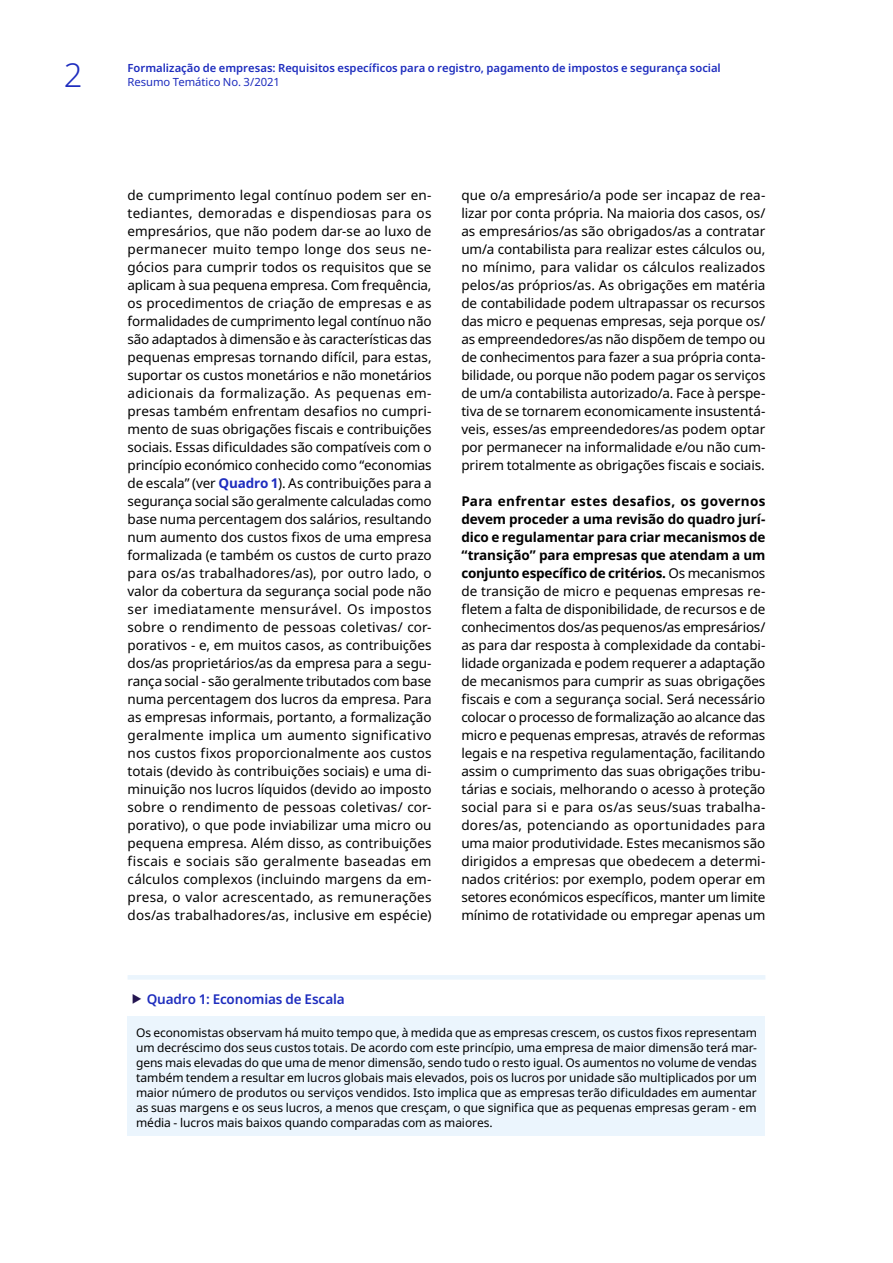
<style>
.page{position:relative;width:893px;height:1263px;background:#fff}
.page>*{position:absolute;margin:0;border:0;box-sizing:border-box;transform-origin:0 0}
.t1{font:300 33px "Noto Sans";color:#1e2dbe}
.Body_text{font:13.5px/18px "Noto Sans";letter-spacing:-.01em;color:#000;text-align:justify}
.t2{font:600 13.5px "Noto Sans";letter-spacing:-.01em;color:#1e2dbe}
.Table_text{font:12px/15px "Noto Sans";letter-spacing:-.005em;color:#000;text-align:justify}
.t3{font:600 11.25px "Noto Sans";color:#1e2dbe}
.t4{font:11.25px "Noto Sans";letter-spacing:-.005em;color:#1e2dbe}
.s1{font-weight:700;color:#1e2dbe}
.s2{font-weight:700}
</style>
<div class="page">
<div style="left:128px;top:1015px;width:637px;height:120px;background:#ebf5fd"></div>
<hr style="left:128px;top:975px;width:637px;height:4px;background:#ebf5fd">
<h1 class="t1" style="left:64px;top:52px;width:20px">2</h1>
<p class="t3" style="left:128px;top:60px;width:595px">Formalização de empresas: Requisitos específicos para o registro, pagamento de impostos e segurança social</p>
<p class="t4" style="left:128px;top:74px;width:154px">Resumo Temático No. 3/2021</p>
<p class="Body_text" style="left:128px;top:186px;width:306px">de cumprimento legal contínuo podem ser en&shy;tediantes, demoradas e dispendiosas para os empresários, que não podem dar-se ao luxo de permanecer muito tempo longe dos seus ne&shy;gócios para cumprir todos os requisitos que se aplicam à sua pequena empresa. Com frequência, os procedimentos de criação de empresas e as formalidades de cumprimento legal contínuo não são adaptados à dimensão e às características das pequenas empresas tornando difícil, para estas, suportar os custos monetários e não monetários adicionais da formalização. As pequenas em&shy;presas também enfrentam desafios no cumpri&shy;mento de suas obrigações fiscais e contribuições sociais. Essas dificuldades são compatíveis com o princípio económico conhecido como “economias de escala” (ver <span class="s1">Quadro 1</span>). As contribuições para a segurança social são geralmente calculadas como base numa percentagem dos salários, resultando num aumento dos custos fixos de uma empresa formalizada (e também os custos de curto prazo para os/as trabalhadores/as), por outro lado, o valor da cobertura da segurança social pode não ser imediatamente mensurável. Os impostos sobre o rendimento de pessoas coletivas/ cor&shy;porativos - e, em muitos casos, as contribuições dos/as proprietários/as da empresa para a segu&shy;rança social - são geralmente tributados com base numa percentagem dos lucros da empresa. Para as empresas informais, portanto, a formalização geralmente implica um aumento significativo nos custos fixos proporcionalmente aos custos totais (devido às contribuições sociais) e uma di&shy;minuição nos lucros líquidos (devido ao imposto sobre o rendimento de pessoas coletivas/ cor&shy;porativo), o que pode inviabilizar uma micro ou pequena empresa. Além disso, as contribuições fiscais e sociais são geralmente baseadas em cálculos complexos (incluindo margens da em&shy;presa, o valor acrescentado, as remunerações dos/as trabalhadores/as, inclusive em espécie)</p>
<p class="Body_text" style="left:461px;top:186px;width:306px">que o/a empresário/a pode ser incapaz de rea&shy;lizar por conta própria. Na maioria dos casos, os/ as empresários/as são obrigados/as a contratar um/a contabilista para realizar estes cálculos ou, no mínimo, para validar os cálculos realizados pelos/as próprios/as. As obrigações em matéria de contabilidade podem ultrapassar os recursos das micro e pequenas empresas, seja porque os/ as empreendedores/as não dispõem de tempo ou de conhecimentos para fazer a sua própria conta&shy;bilidade, ou porque não podem pagar os serviços de um/a contabilista autorizado/a. Face à perspe&shy;tiva de se tornarem economicamente insustentá&shy;veis, esses/as empreendedores/as podem optar por permanecer na informalidade e/ou não cum&shy;prirem totalmente as obrigações fiscais e sociais.</p>
<p class="Body_text" style="left:461px;top:492px;width:306px"><span class="s2">Para enfrentar estes desafios, os governos devem proceder a uma revisão do quadro jurí&shy;dico e regulamentar para criar mecanismos de “transição” para empresas que atendam a um conjunto específico de critérios.</span> Os mecanismos de transição de micro e pequenas empresas re&shy;fletem a falta de disponibilidade, de recursos e de conhecimentos dos/as pequenos/as empresários/ as para dar resposta à complexidade da contabi&shy;lidade organizada e podem requerer a adaptação de mecanismos para cumprir as suas obrigações fiscais e com a segurança social. Será necessário colocar o processo de formalização ao alcance das micro e pequenas empresas, através de reformas legais e na respetiva regulamentação, facilitando assim o cumprimento das suas obrigações tribu&shy;tárias e sociais, melhorando o acesso à proteção social para si e para os/as seus/suas trabalha&shy;dores/as, potenciando as oportunidades para uma maior produtividade. Estes mecanismos são dirigidos a empresas que obedecem a determi&shy;nados critérios: por exemplo, podem operar em setores económicos específicos, manter um limite mínimo de rotatividade ou empregar apenas um</p>
<p class="t2" style="left:147px;top:989px;width:200px">Quadro 1: Economias de Escala</p>
<p class="Table_text" style="left:136px;top:1025px;width:622px">Os economistas observam há muito tempo que, à medida que as empresas crescem, os custos fixos representam um decréscimo dos seus custos totais. De acordo com este princípio, uma empresa de maior dimensão terá mar&shy;gens mais elevadas do que uma de menor dimensão, sendo tudo o resto igual. Os aumentos no volume de vendas também tendem a resultar em lucros globais mais elevados, pois os lucros por unidade são multiplicados por um maior número de produtos ou serviços vendidos. Isto implica que as empresas terão dificuldades em aumentar as suas margens e os seus lucros, a menos que cresçam, o que significa que as pequenas empresas geram - em média - lucros mais baixos quando comparadas com as maiores.</p>
</div>
